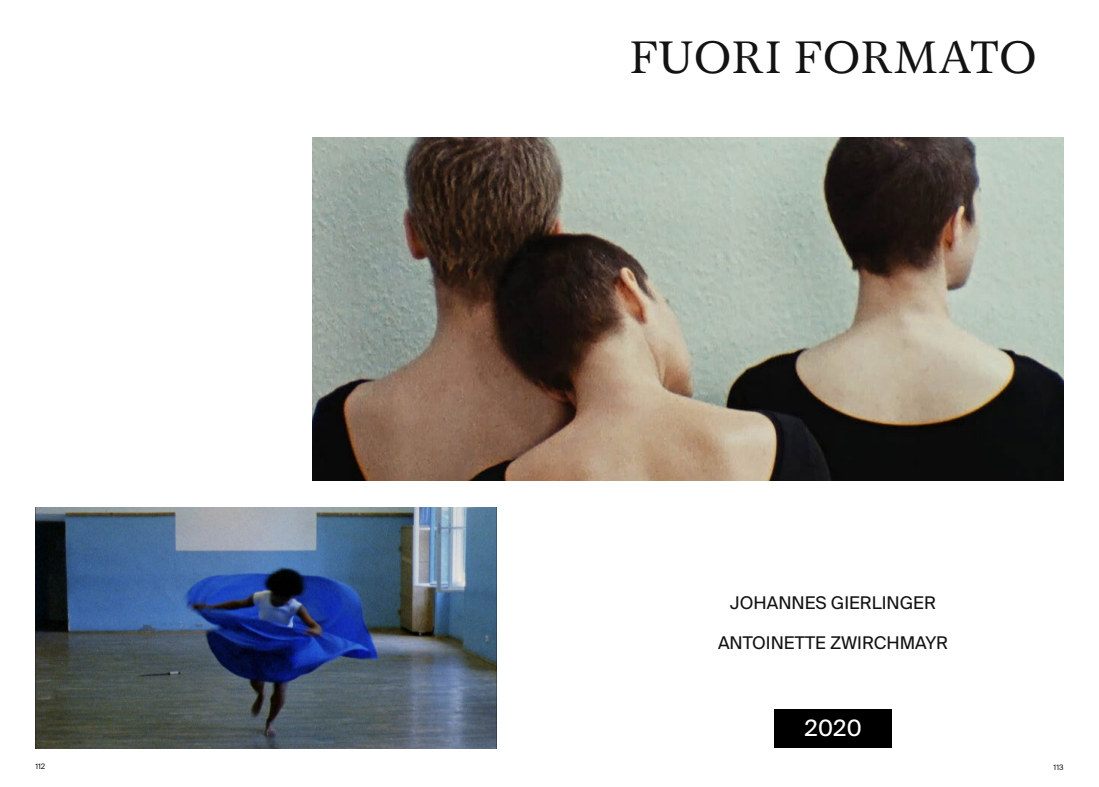
<style>
.page{position:relative;width:1099px;height:787px;background:#fff}
.page>*{position:absolute;margin:0;border:0;box-sizing:border-box;transform-origin:0 0}
.t1{font:45px "GT Super Text";letter-spacing:.015em;color:#131313}
.t2{font:22.5px "Suisse Intl";color:#fff}
.t3{font:17.5px "Suisse Intl";color:#131313}
.t4{font:7.5px "Suisse Intl";color:#131313}
</style>
<div class="page">
<img style="left:35px;top:507px;width:461px;height:241px">
<img style="left:313px;top:138px;width:750px;height:342px">
<div style="left:774px;top:709px;width:117px;height:38px;background:#000"></div>
<h1 class="t1" style="left:629px;top:32px;width:409px">FUORI FORMATO</h1>
<p class="t3" style="left:730px;top:592px;width:207px">JOHANNES GIERLINGER</p>
<p class="t3" style="left:718px;top:632px;width:231px">ANTOINETTE ZWIRCHMAYR</p>
<p class="t2" style="left:804px;top:715px;width:59px">2020</p>
<p class="t4" style="left:35px;top:762px;width:11px">112</p>
<p class="t4" style="left:1053px;top:762px;width:11px">113</p>
</div>
